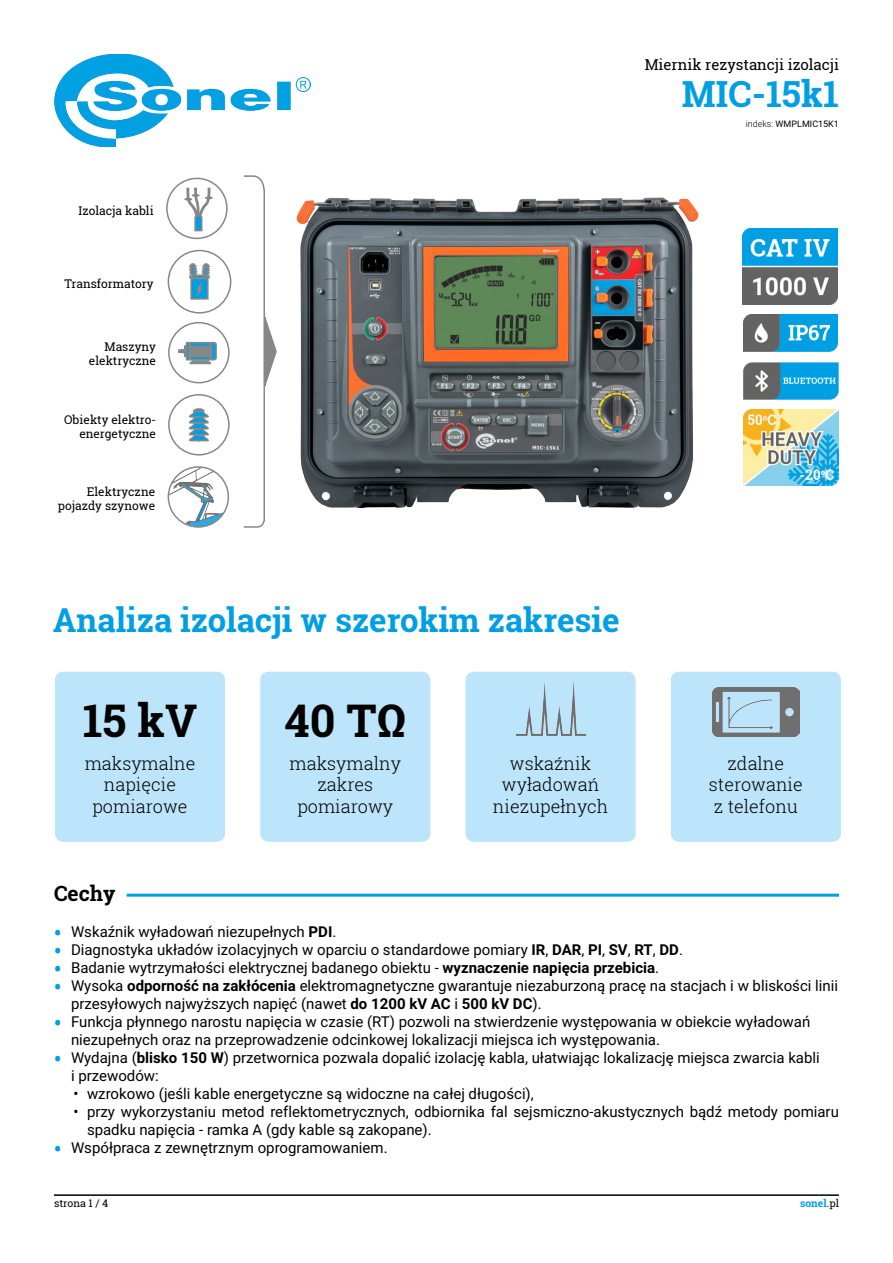
<style>
.page{position:relative;width:893px;height:1263px;background:#fff}
.page>*{position:absolute;margin:0;border:0;box-sizing:border-box;transform-origin:0 0}
.t1{font:700 45px "Roboto Slab";color:#000}
.t2{font:700 36px "Roboto Slab";color:#009fe3}
.t3{font:700 33px "Roboto Slab";color:#009fe3}
.t4{font:700 21px "Roboto Slab";color:#000}
.t5{font:300 18px/21.6px "Roboto Slab";color:#000;text-align:center}
.t6{font:15px/18px "Roboto";color:#000}
.t7{font:15px "Roboto Slab";color:#000}
.t8{font:12px/14.4px "Roboto Slab";color:#000;text-align:right}
.t9{font:10.5px "Roboto Slab";color:#000}
.t10{font:700 10.5px "Roboto Slab";color:#009fe3}
.t11{font:9px "Roboto";color:#000}
.s1{font-weight:300}
.s2{font-family:"Roboto Slab";font-weight:700;font-size:21px;color:#009fe3}
.s3{font-weight:700}
.s4{font-weight:400;color:#000}
</style>
<div class="page">
<hr style="left:54px;top:1194px;width:785px;height:2px;background:#000">
<img style="left:296px;top:197px;width:403px;height:311px">
<img style="left:54px;top:54px;width:256px;height:93px">
<hr style="left:127px;top:894px;width:712px;height:3px;background:#009fe3">
<svg style="left:178px;top:341px;width:39px;height:24px"></svg>
<div style="left:168px;top:322px;width:62px;height:61px;border:2px solid #878787;border-radius:50%"></div>
<svg style="left:188px;top:408px;width:21px;height:34px"></svg>
<div style="left:168px;top:394px;width:62px;height:62px;border:2px solid #878787;border-radius:50%"></div>
<svg style="left:184px;top:187px;width:29px;height:45px"></svg>
<div style="left:166px;top:178px;width:62px;height:61px;border:2px solid #878787;border-radius:50%"></div>
<svg style="left:188px;top:263px;width:23px;height:37px"></svg>
<div style="left:168px;top:250px;width:63px;height:64px;border:2px solid #878787;border-radius:50%"></div>
<svg style="left:243px;top:175px;width:34px;height:353px"></svg>
<img style="left:742px;top:229px;width:96px;height:75px">
<img style="left:744px;top:362px;width:95px;height:37px">
<img style="left:743px;top:410px;width:96px;height:75px">
<img style="left:744px;top:315px;width:94px;height:36px">
<img style="left:168px;top:467px;width:60px;height:60px;border-radius:29px">
<div style="left:168px;top:466px;width:61px;height:62px;border:2px solid #878787;border-radius:50%"></div>
<div style="left:55px;top:672px;width:170px;height:170px;background:#bce4fa;border-radius:9px"></div>
<div style="left:260px;top:672px;width:170px;height:170px;background:#bce4fa;border-radius:9px"></div>
<div style="left:466px;top:672px;width:170px;height:170px;background:#bce4fa;border-radius:9px"></div>
<div style="left:671px;top:672px;width:170px;height:170px;background:#bce4fa;border-radius:9px"></div>
<img style="left:712px;top:687px;width:87px;height:50px">
<img style="left:515px;top:681px;width:72px;height:55px">
<p class="t8" style="left:79px;top:203px;width:77px">Izolacja kabli</p>
<p class="t8" style="left:64px;top:276px;width:91px">Transformatory</p>
<p class="t8" style="left:89px;top:339px;width:69px">Maszyny elektryczne</p>
<p class="t8" style="left:64px;top:412px;width:93px">Obiekty elektro&shy;energetyczne</p>
<p class="t8" style="left:58px;top:484px;width:99px">Elektryczne pojazdy szynowe</p>
<p class="t7" style="left:645px;top:54px;width:196px">Miernik rezystancji izolacji</p>
<h2 class="t2" style="left:682px;top:69px;width:159px">MIC-15k1</h2>
<p class="t11" style="left:746px;top:117px;width:95px"><span class="s1">indeks:</span> WMPLMIC15K1</p>
<h3 class="t3" style="left:53px;top:597px;width:568px">Analiza izolacji w szerokim zakresie</h3>
<h1 class="t1" style="left:83px;top:690px;width:116px">15 kV</h1>
<p class="t5" style="left:85px;top:752px;width:112px">maksymalne napięcie pomiarowe</p>
<h1 class="t1" style="left:284px;top:690px;width:123px">40 TΩ</h1>
<p class="t5" style="left:290px;top:752px;width:113px">maksymalny zakres pomiarowy</p>
<p class="t5" style="left:493px;top:752px;width:117px">wskaźnik wyładowań niezupełnych</p>
<p class="t5" style="left:709px;top:752px;width:96px">zdalne sterowanie z telefonu</p>
<h3 class="t4" style="left:54px;top:878px;width:63px">Cechy</h3>
<p class="t6" style="left:54px;top:922px;width:284px"><span class="s2">•</span> Wskaźnik wyładowań niezupełnych <span class="s3">PDI</span>.</p>
<p class="t6" style="left:54px;top:940px;width:630px"><span class="s2">•</span> Diagnostyka układów izolacyjnych w oparciu o standardowe pomiary <span class="s3">IR</span>, <span class="s3">DAR</span>, <span class="s3">PI</span>, <span class="s3">SV</span>, <span class="s3">RT</span>, <span class="s3">DD</span>.</p>
<p class="t6" style="left:54px;top:958px;width:607px"><span class="s2">•</span> Badanie wytrzymałości elektrycznej badanego obiektu - <span class="s3">wyznaczenie napięcia przebicia</span>.</p>
<p class="t6" style="left:71px;top:976px;width:768px;text-indent:-17px"><span class="s2">•</span> Wysoka <span class="s3">odporność na zakłócenia</span> elektromagnetyczne gwarantuje niezaburzoną pracę na stacjach i w bliskości linii przesyłowych najwyższych napięć (nawet <span class="s3">do 1200 kV AC</span> i <span class="s3">500 kV DC</span>).</p>
<p class="t6" style="left:71px;top:1012px;width:741px;text-indent:-17px"><span class="s2">•</span> Funkcja płynnego narostu napięcia w czasie (RT) pozwoli na stwierdzenie występowania w obiekcie wyładowań niezupełnych oraz na przeprowadzenie odcinkowej lokalizacji miejsca ich występowania.</p>
<p class="t6" style="left:71px;top:1048px;width:750px;text-indent:-17px"><span class="s2">•</span> Wydajna (<span class="s3">blisko 150 W</span>) przetwornica pozwala dopalić izolację kabla, ułatwiając lokalizację miejsca zwarcia kabli i przewodów:</p>
<p class="t6" style="left:73px;top:1084px;width:462px">• wzrokowo (jeśli kable energetyczne są widoczne na całej długości),</p>
<p class="t6" style="left:87px;top:1102px;width:753px;text-indent:-14px">• przy wykorzystaniu metod reflektometrycznych, odbiornika fal sejsmiczno-akustycznych bądź metody pomiaru spadku napięcia - ramka A (gdy kable są zakopane).</p>
<p class="t6" style="left:54px;top:1138px;width:335px"><span class="s2">•</span> Współpraca z zewnętrznym oprogramowaniem.</p>
<p class="t9" style="left:54px;top:1196px;width:56px">strona 1 / 4</p>
<p class="t10" style="left:800px;top:1196px;width:40px">sonel<span class="s4">.pl</span></p>
</div>
